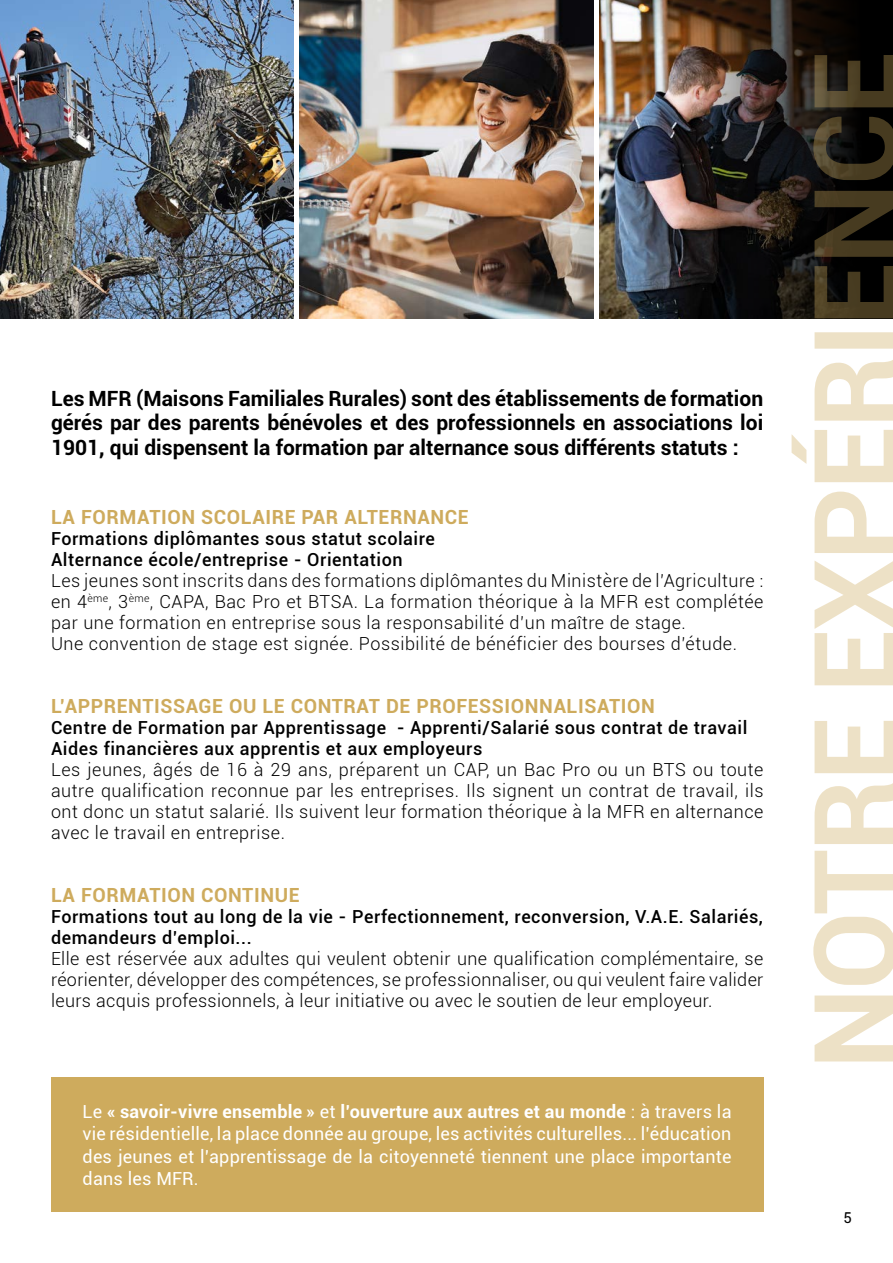
<style>
.page{position:relative;width:893px;height:1263px;background:#fff}
.page>*{position:absolute;margin:0;border:0;box-sizing:border-box;transform-origin:0 0}
.t1{font:700 21px/24.8px "Roboto";color:#000;text-align:justify}
.t2{font:700 19.5px "Roboto";letter-spacing:.03em;color:#ceab5d}
.t3{font:300 18px/21px "Roboto";letter-spacing:.03em;color:#000;text-align:justify}
.t4{font:500 18px/21px "Roboto";letter-spacing:.03em;color:#000}
.t5{font:18px/22.5px "Roboto";letter-spacing:.01em;color:#fff;text-align:justify}
.t6{font:15px "Roboto";color:#000}
.s1{font-weight:700}
</style>
<div class="page">
<img style="left:300px;top:0;width:293px;height:319px">
<img style="left:0;top:0;width:293px;height:319px">
<img style="left:600px;top:0;width:293px;height:319px">
<svg style="left:792px;top:55px;width:101px;height:1006px"></svg>
<div style="left:51px;top:1078px;width:712px;height:134px;background:#ceab5d"></div>
<p class="t1" style="left:51px;top:385px;width:714px">Les MFR (Maisons Familiales Rurales) sont des établissements de formation gérés par des parents bénévoles et des professionnels en associations loi 1901, qui dispensent la formation par alternance sous différents statuts :</p>
<p class="t2" style="left:51px;top:503px;width:419px">LA FORMATION SCOLAIRE PAR ALTERNANCE</p>
<p class="t4" style="left:51px;top:527px;width:385px">Formations diplômantes sous statut scolaire<br>Alternance école/entreprise - Orientation</p>
<p class="t3" style="left:51px;top:569px;width:714px;text-align:left">Les jeunes sont inscrits dans des formations diplômantes du Ministère de l’Agriculture : en 4<sup>ème</sup>, 3<sup>ème</sup>, CAPA, Bac Pro et BTSA. La formation théorique à la MFR est complétée par une formation en entreprise sous la responsabilité d’un maître de stage.<br>Une convention de stage est signée. Possibilité de bénéficier des bourses d’étude.</p>
<p class="t2" style="left:51px;top:692px;width:605px">L’APPRENTISSAGE OU LE CONTRAT DE PROFESSIONNALISATION</p>
<p class="t4" style="left:51px;top:716px;width:698px">Centre de Formation par Apprentissage - Apprenti/Salarié sous contrat de travail<br>Aides financières aux apprentis et aux employeurs</p>
<p class="t3" style="left:51px;top:758px;width:714px">Les jeunes, âgés de 16 à 29 ans, préparent un CAP, un Bac Pro ou un BTS ou toute autre qualification reconnue par les entreprises. Ils signent un contrat de travail, ils ont donc un statut salarié. Ils suivent leur formation théorique à la MFR en alternance avec le travail en entreprise.</p>
<p class="t2" style="left:51px;top:881px;width:250px">LA FORMATION CONTINUE</p>
<p class="t4" style="left:51px;top:905px;width:713px">Formations tout au long de la vie - Perfectionnement, reconversion, V.A.E. Salariés, demandeurs d’emploi...</p>
<p class="t3" style="left:51px;top:947px;width:714px">Elle est réservée aux adultes qui veulent obtenir une qualification complémentaire, se réorienter, développer des compétences, se professionnaliser, ou qui veulent faire valider leurs acquis professionnels, à leur initiative ou avec le soutien de leur employeur.</p>
<p class="t5" style="left:83px;top:1099px;width:650px">Le <span class="s1">« savoir-vivre ensemble »</span> et <span class="s1">l’ouverture aux autres et au monde</span> : à travers la vie résidentielle, la place donnée au groupe, les activités culturelles... l’éducation des jeunes et l’apprentissage de la citoyenneté tiennent une place importante dans les MFR.</p>
<p class="t6" style="left:843px;top:1207px;width:10px">5</p>
</div>
